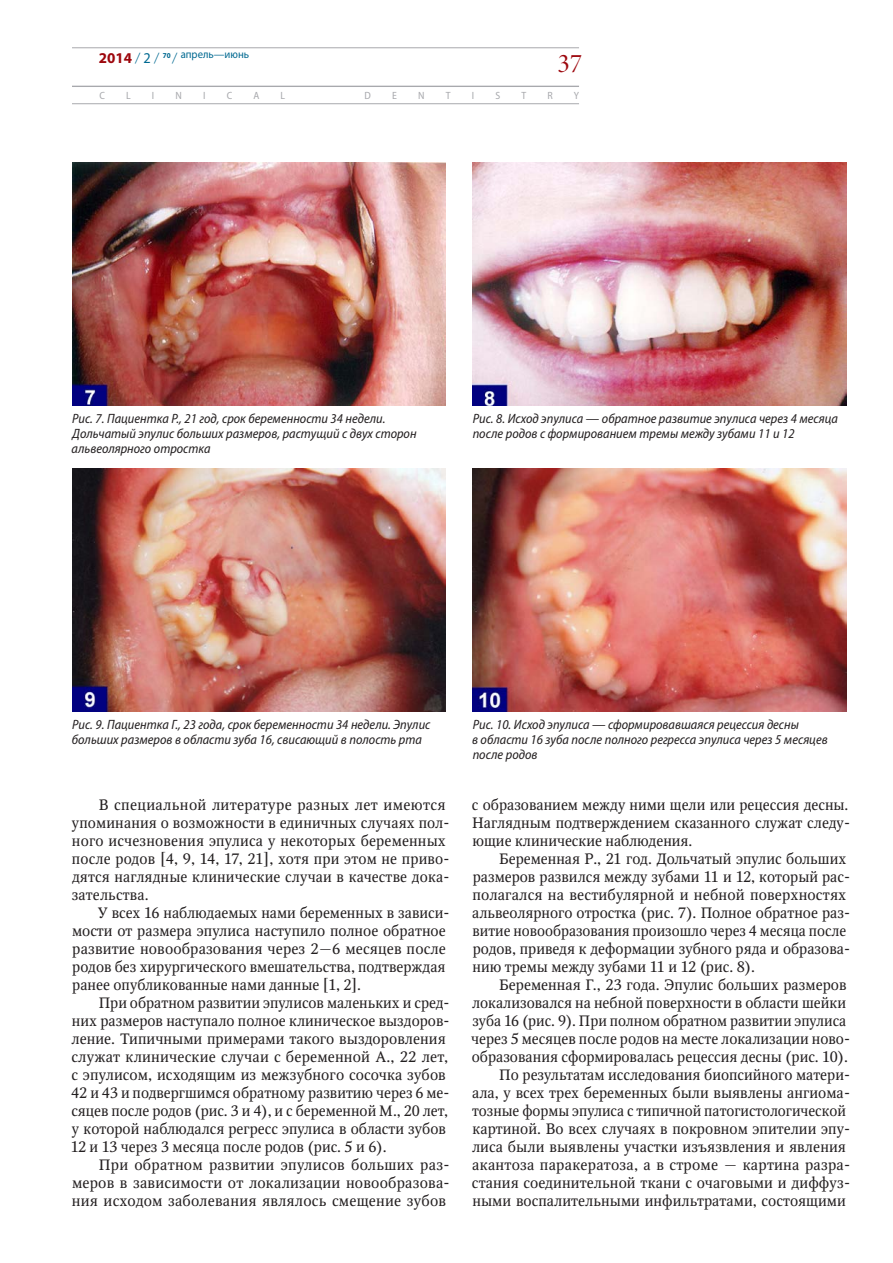
<style>
.page{position:relative;width:893px;height:1263px;background:#fff}
.page>*{position:absolute;margin:0;border:0;box-sizing:border-box;transform-origin:0 0}
.t1{font:27px "Minion Pro Disp";color:#9d070d}
.t2{font:15px/18px "Octava";color:#231f20}
.t3{font:italic semi-condensed 13.5px/15px "Myriad Pro";color:#231f20}
.t4{font:11.25px "Myriad Pro";color:#006991;scale:.95 1}
.t5{font:semi-condensed 10.5px "Myriad Pro";color:#a8a9ad}
.s1{font-weight:700;font-size:15px;color:#9d070d}
.s2{font-weight:300;font-size:15px}
.s3{font-size:15px}
.s4{font-weight:700;font-size:7.5px}
</style>
<div class="page">
<hr style="left:72px;top:48px;width:507px;height:1px;background:#a8a9ad">
<hr style="left:72px;top:86px;width:507px;height:1px;background:#a8a9ad">
<hr style="left:72px;top:103px;width:507px;height:1px;background:#a8a9ad">
<img style="left:72px;top:162px;width:374px;height:243px">
<img style="left:472px;top:162px;width:374px;height:243px">
<img style="left:72px;top:468px;width:374px;height:243px">
<img style="left:472px;top:468px;width:374px;height:243px">
<p class="t4" style="left:99px;top:47px;width:160px"><span class="s1">2014</span> <span class="s2">/</span> <span class="s3">2</span> <span class="s2">/</span> <span class="s4">70</span> <span class="s2">/</span> апрель—июнь</p>
<p class="t5" style="left:99px;top:89px;width:7px">C</p>
<p class="t5" style="left:126px;top:89px;width:6px">L</p>
<p class="t5" style="left:152px;top:89px;width:4px">I</p>
<p class="t5" style="left:175px;top:89px;width:8px">N</p>
<p class="t5" style="left:203px;top:89px;width:4px">I</p>
<p class="t5" style="left:227px;top:89px;width:7px">C</p>
<p class="t5" style="left:253px;top:89px;width:7px">A</p>
<p class="t5" style="left:281px;top:89px;width:6px">L</p>
<p class="t5" style="left:365px;top:89px;width:8px">D</p>
<p class="t5" style="left:392px;top:89px;width:6px">E</p>
<p class="t5" style="left:418px;top:89px;width:8px">N</p>
<p class="t5" style="left:446px;top:89px;width:6px">T</p>
<p class="t5" style="left:472px;top:89px;width:4px">I</p>
<p class="t5" style="left:495px;top:89px;width:6px">S</p>
<p class="t5" style="left:521px;top:89px;width:6px">T</p>
<p class="t5" style="left:547px;top:89px;width:7px">R</p>
<p class="t5" style="left:574px;top:89px;width:7px">Y</p>
<h1 class="t1" style="left:558px;top:47px;width:26px">37</h1>
<p class="t3" style="left:72px;top:411px;width:347px">Рис. 7. Пациентка Р., 21 год, срок беременности 34 недели.<br>Дольчатый эпулис больших размеров, растущий с двух сторон альвеолярного отростка</p>
<p class="t3" style="left:473px;top:411px;width:367px">Рис. 8. Исход эпулиса — обратное развитие эпулиса через 4 месяца после родов с формированием тремы между зубами 11 и 12</p>
<p class="t3" style="left:72px;top:717px;width:360px">Рис. 9. Пациентка Г., 23 года, срок беременности 34 недели. Эпулис больших размеров в области зуба 16, свисающий в полость рта</p>
<p class="t3" style="left:472px;top:717px;width:357px">Рис. 10. Исход эпулиса — сформировавшаяся рецессия десны<br>в области 16 зуба после полного регресса эпулиса через 5 месяцев после родов</p>
<p class="t2" style="left:72px;top:796px;width:379px;text-indent:27px">В специальной литературе разных лет имеются упоминания о возможности в единичных случаях пол&shy;ного исчезновения эпулиса у некоторых беременных после родов [4, 9, 14, 17, 21], хотя при этом не приво&shy;дятся наглядные клинические случаи в качестве дока&shy;зательства.</p>
<p class="t2" style="left:72px;top:904px;width:379px;text-indent:26px">У всех 16 наблюдаемых нами беременных в зависи&shy;мости от размера эпулиса наступило полное обратное развитие новообразования через 2—6 месяцев после родов без хирургического вмешательства, подтверждая ранее опубликованные нами данные [1, 2].</p>
<p class="t2" style="left:71px;top:994px;width:380px;text-indent:28px">При обратном развитии эпулисов маленьких и сред&shy;них размеров наступало полное клиническое выздоров&shy;ление. Типичными примерами такого выздоровления служат клинические случаи с беременной А., 22 лет, с эпулисом, исходящим из межзубного сосочка зубов 42 и 43 и подвергшимся обратному развитию через 6 ме&shy;сяцев после родов (рис. 3 и 4), и с беременной М., 20 лет, у которой наблюдался регресс эпулиса в области зубов 12 и 13 через 3 месяца после родов (рис. 5 и 6).</p>
<p class="t2" style="left:72px;top:1156px;width:379px;text-align:justify;text-indent:27px">При обратном развитии эпулисов больших раз&shy;меров в зависимости от локализации новообразова&shy;ния исходом заболевания являлось смещение зубов</p>
<p class="t2" style="left:472px;top:796px;width:380px;text-align:justify">с образованием между ними щели или рецессия десны.<br>Наглядным подтверждением сказанного служат следу&shy;ющие клинические наблюдения.</p>
<p class="t2" style="left:472px;top:850px;width:379px;text-indent:27px">Беременная Р., 21 год. Дольчатый эпулис больших размеров развился между зубами 11 и 12, который рас&shy;полагался на вестибулярной и небной поверхностях альвеолярного отростка (рис. 7). Полное обратное раз&shy;витие новообразования произошло через 4 месяца после родов, приведя к деформации зубного ряда и образова&shy;нию тремы между зубами 11 и 12 (рис. 8).</p>
<p class="t2" style="left:471px;top:976px;width:380px;text-align:right">Беременная Г., 23 года. Эпулис больших размеров локализовался на небной поверхности в области шейки зуба 16 (рис. 9). При полном обратном развитии эпулиса через 5 месяцев после родов на месте локализации ново&shy;образования сформировалась рецессия десны (рис. 10).<br>По результатам исследования биопсийного матери&shy;ала, у всех трех беременных были выявлены ангиома&shy;тозные формы эпулиса с типичной патогистологической картиной. Во всех случаях в покровном эпителии эпу&shy;лиса были выявлены участки изъязвления и явления акантоза паракератоза, а в строме — картина разра&shy;стания соединительной ткани с очаговыми и диффуз&shy;ными воспалительными инфильтратами, состоящими</p>
</div>
